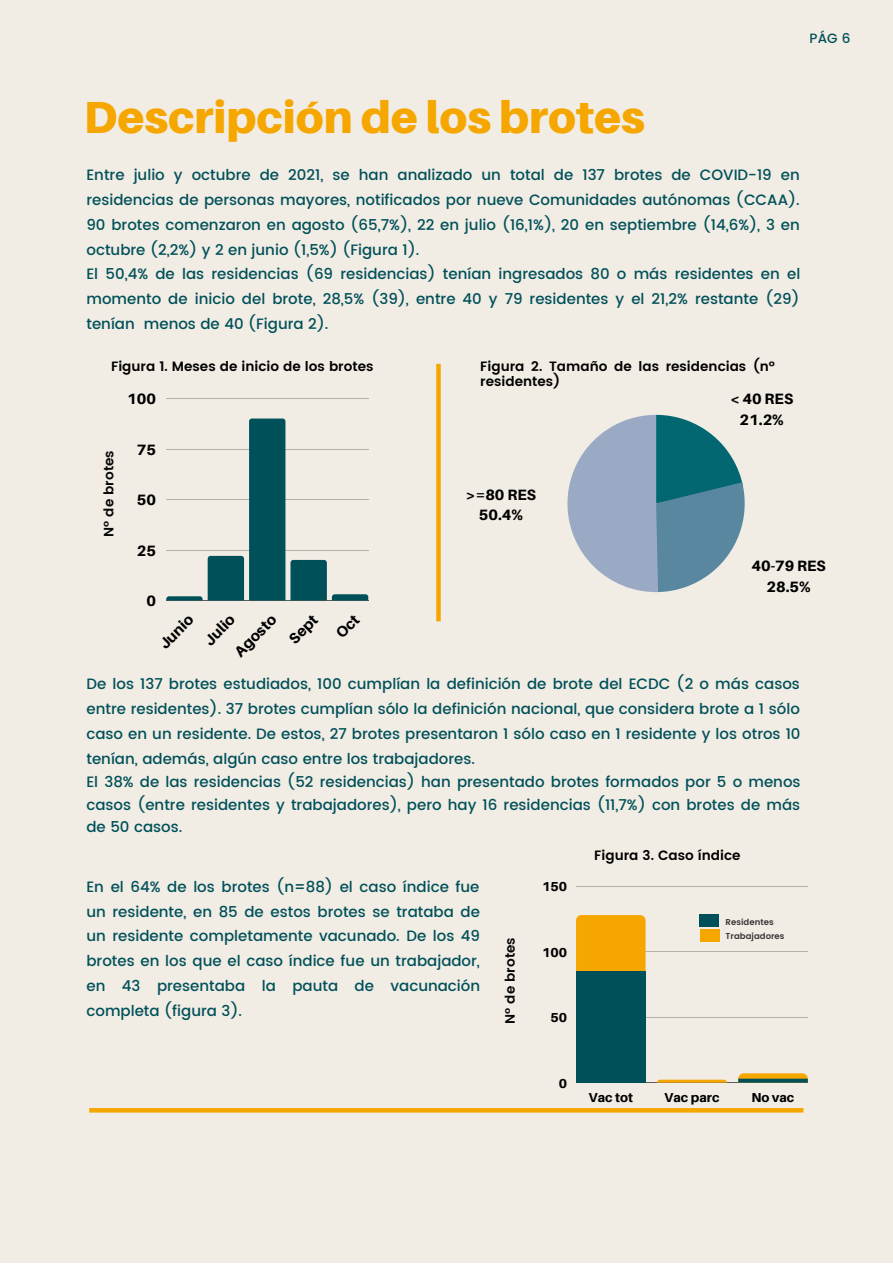
<style>
.page{position:relative;width:893px;height:1264px;background:#fff}
.page>*{position:absolute;margin:0;border:0;box-sizing:border-box;transform-origin:0 0}
.t1{font:900 45px "Aileron";color:#f5a700}
.t2{font:500 15px/24.8px "Poppins";color:#005059}
.t3{font:800 15px/20.9px "Aileron";color:#000;text-align:center}
.t4{font:600 13.5px/15.8px "Poppins";color:#000}
.t5{font:600 13.5px "Poppins";color:#050607}
.t6{font:500 13.5px "Poppins";color:#005059}
.t7{font:800 13.05px "Aileron";color:#000}
.t8{font:600 8.55px/14.2px "Poppins";color:#363636}
</style>
<div class="page">
<div style="left:0;top:0;width:892px;height:1262px;background:#f1ece4"></div>
<svg style="left:89px;top:1108px;width:714px;height:4px;background:#f4a803"></svg>
<hr style="left:166px;top:398px;width:202px;height:1px;background:#000">
<hr style="left:166px;top:600px;width:202px;height:1px;background:#000">
<svg style="left:166px;top:418px;width:202px;height:182px"></svg>
<svg style="left:567px;top:415px;width:177px;height:177px"></svg>
<svg style="left:436px;top:364px;width:4px;height:257px"></svg>
<hr style="left:576px;top:886px;width:231px;height:1px;background:#000">
<hr style="left:576px;top:951px;width:231px;height:1px;background:#000">
<hr style="left:576px;top:1017px;width:231px;height:1px;background:#000">
<hr style="left:576px;top:1082px;width:231px;height:1px;background:#000">
<div style="left:576px;top:915px;width:69px;height:56px;background:#f5a700"></div>
<svg style="left:657px;top:1079px;width:69px;height:3px"></svg>
<div style="left:576px;top:971px;width:69px;height:111px;background:#005059"></div>
<svg style="left:738px;top:1073px;width:69px;height:9px"></svg>
<div style="left:699px;top:914px;width:19px;height:13px;background:#005059"></div>
<div style="left:700px;top:929px;width:19px;height:12px;background:#f5a700"></div>
<p class="t6" style="left:809px;top:30px;width:42px">PÁG 6</p>
<h1 class="t1" style="left:84px;top:89px;width:562px">Descripción de los brotes</h1>
<p class="t2" style="left:86px;top:163px;width:715px">Entre julio y octubre de 2021, se han analizado un total de 137 brotes de COVID-19 en residencias de personas mayores, notificados por nueve Comunidades autónomas (CCAA).<br>90 brotes comenzaron en agosto (65,7%), 22 en julio (16,1%), 20 en septiembre (14,6%), 3 en octubre (2,2%) y 2 en junio (1,5%) (Figura 1).<br>El 50,4% de las residencias (69 residencias) tenían ingresados 80 o más residentes en el momento de inicio del brote, 28,5% (39), entre 40 y 79 residentes y el 21,2% restante (29) tenían menos de 40 (Figura 2).</p>
<p class="t4" style="left:111px;top:359px;width:264px">Figura 1. Meses de inicio de los brotes</p>
<p class="t4" style="left:480px;top:358px;width:296px">Figura 2. Tamaño de las residencias (nº residentes)</p>
<p class="t5" style="left:101px;top:537px;width:88px;rotate:-90deg">Nº de brotes</p>
<p class="t3" style="left:127px;top:388px;width:30px">100</p>
<p class="t3" style="left:137px;top:438px;width:21px">75</p>
<p class="t3" style="left:137px;top:489px;width:21px">50</p>
<p class="t3" style="left:137px;top:539px;width:21px">25</p>
<p class="t3" style="left:146px;top:590px;width:11px">0</p>
<p class="t3" style="left:229px;top:646px;width:53px;rotate:-45deg">Agosto</p>
<p class="t3" style="left:284px;top:633px;width:35px;rotate:-45deg">Sept</p>
<p class="t3" style="left:154px;top:639px;width:43px;rotate:-45deg">Junio</p>
<p class="t3" style="left:199px;top:635px;width:38px;rotate:-45deg">Julio</p>
<p class="t3" style="left:466px;top:483px;width:71px">&gt;=80 RES<br>50.4%</p>
<p class="t3" style="left:730px;top:388px;width:65px">&lt; 40 RES<br>21.2%</p>
<p class="t3" style="left:751px;top:555px;width:76px">40-79 RES<br>28.5%</p>
<p class="t2" style="left:86px;top:672px;width:715px;line-height:23.9px">De los 137 brotes estudiados, 100 cumplían la definición de brote del ECDC (2 o más casos entre residentes). 37 brotes cumplían sólo la definición nacional, que considera brote a 1 sólo caso en un residente. De estos, 27 brotes presentaron 1 sólo caso en 1 residente y los otros 10 tenían, además, algún caso entre los trabajadores.<br>El 38% de las residencias (52 residencias) han presentado brotes formados por 5 o menos casos (entre residentes y trabajadores), pero hay 16 residencias (11,7%) con brotes de más de 50 casos.</p>
<p class="t2" style="left:86px;top:874px;width:395px;text-align:justify">En el 64% de los brotes (n=88) el caso índice fue un residente, en 85 de estos brotes se trataba de un residente completamente vacunado. De los 49 brotes en los que el caso índice fue un trabajador, en 43 presentaba la pauta de vacunación completa (figura 3).</p>
<p class="t5" style="left:502px;top:1023px;width:88px;rotate:-90deg">Nº de brotes</p>
<p class="t7" style="left:542px;top:878px;width:27px">150</p>
<p class="t7" style="left:542px;top:944px;width:27px">100</p>
<p class="t7" style="left:550px;top:1009px;width:18px">50</p>
<p class="t7" style="left:558px;top:1074px;width:10px">0</p>
<p class="t4" style="left:594px;top:847px;width:148px">Figura 3. Caso índice</p>
<p class="t8" style="left:725px;top:914px;width:60px">Residentes<br>Trabajadores</p>
<p class="t7" style="left:588px;top:1089px;width:46px">Vac tot</p>
<p class="t7" style="left:664px;top:1089px;width:57px">Vac parc</p>
<p class="t7" style="left:751px;top:1089px;width:44px">No vac</p>
</div>
